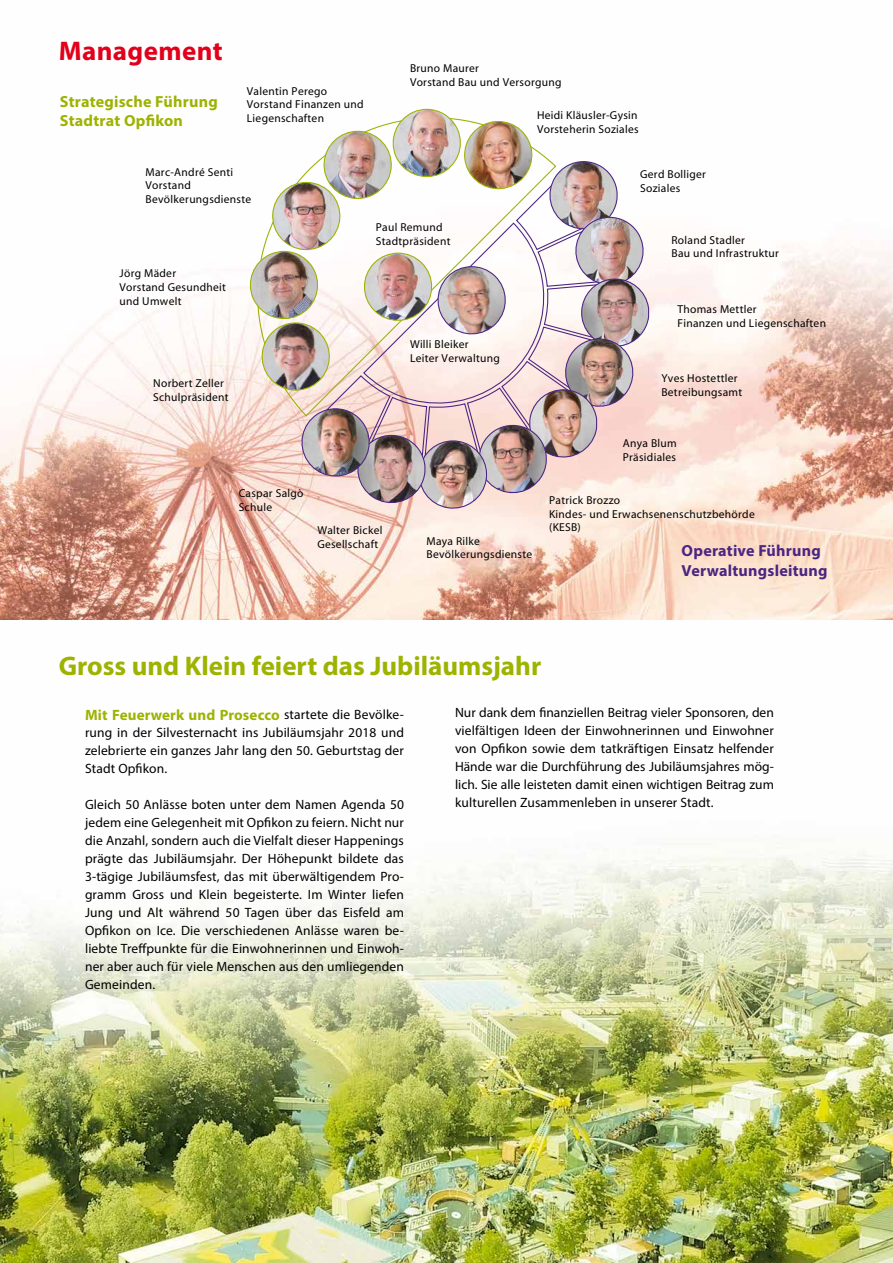
<style>
.page{position:relative;width:893px;height:1263px;background:#fff}
.page>*{position:absolute;margin:0;border:0;box-sizing:border-box;transform-origin:0 0}
.t1{font:700 27px "Myriad Pro";color:#9db300}
.t2{font:700 27px "Myriad Pro";letter-spacing:.015em;color:#e2001a}
.t3{font:700 16.05px/19.4px "Myriad Pro";letter-spacing:.015em;color:#4b2582}
.t4{font:700 16.05px/19.4px "Myriad Pro";letter-spacing:.015em;color:#9db300}
.t5{font:700 15px "Myriad Pro";letter-spacing:.01em;color:#9db300}
.t6{font:13.5px/18px "Myriad Pro";letter-spacing:.01em;color:#000;text-align:justify}
.t7{font:11.55px/13.8px "Myriad";letter-spacing:.025em;color:#000}
.s1{font-weight:400;font-size:13.5px;color:#000}
</style>
<div class="page">
<img style="left:0;top:245px;width:893px;height:1018px">
<svg style="left:240px;top:245px;width:6px;height:172px"></svg>
<img style="left:246px;top:108px;width:404px;height:404px">
<h1 class="t2" style="left:59px;top:33px;width:165px">Management</h1>
<p class="t4" style="left:60px;top:91px;width:159px">Strategische Führung<br>Stadtrat Opfikon</p>
<p class="t7" style="left:247px;top:84px;width:118px">Valentin Perego<br>Vorstand Finanzen und<br>Liegenschaften</p>
<p class="t7" style="left:410px;top:62px;width:153px">Bruno Maurer<br>Vorstand Bau und Versorgung</p>
<p class="t7" style="left:537px;top:109px;width:103px">Heidi Kläusler-Gysin<br>Vorsteherin Soziales</p>
<p class="t7" style="left:146px;top:165px;width:107px">Marc-André Senti<br>Vorstand<br>Bevölkerungsdienste</p>
<p class="t7" style="left:120px;top:267px;width:108px">Jörg Mäder<br>Vorstand Gesundheit und Umwelt</p>
<p class="t7" style="left:153px;top:377px;width:77px">Norbert Zeller<br>Schulpräsident</p>
<p class="t7" style="left:376px;top:220px;width:76px">Paul Remund<br>Stadtpräsident</p>
<p class="t7" style="left:410px;top:338px;width:91px">Willi Bleiker<br>Leiter Verwaltung</p>
<p class="t7" style="left:640px;top:168px;width:67px">Gerd Bolliger<br>Soziales</p>
<p class="t7" style="left:671px;top:233px;width:109px">Roland Stadler<br>Bau und Infrastruktur</p>
<p class="t7" style="left:677px;top:303px;width:150px">Thomas Mettler<br>Finanzen und Liegenschaften</p>
<p class="t7" style="left:661px;top:372px;width:82px">Yves Hostettler<br>Betreibungsamt</p>
<p class="t7" style="left:623px;top:437px;width:55px">Anya Blum<br>Präsidiales</p>
<p class="t7" style="left:239px;top:487px;width:66px">Caspar Salgò<br>Schule</p>
<p class="t7" style="left:317px;top:524px;width:67px">Walter Bickel<br>Gesellschaft</p>
<p class="t7" style="left:427px;top:534px;width:107px">Maya Rilke<br>Bevölkerungsdienste</p>
<p class="t7" style="left:549px;top:493px;width:207px">Patrick Brozzo<br>Kindes- und Erwachsenenschutzbehörde (KESB)</p>
<p class="t3" style="left:682px;top:541px;width:147px">Operative Führung<br>Verwaltungsleitung</p>
<h1 class="t1" style="left:59px;top:648px;width:484px">Gross und Klein feiert das Jubiläumsjahr</h1>
<p class="t5" style="left:85px;top:705px;width:320px">Mit Feuerwerk und Prosecco <span class="s1">startete die Bevölke-</span></p>
<p class="t6" style="left:85px;top:723px;width:320px">rung in der Silvesternacht ins Jubiläumsjahr 2018 und zelebrierte ein ganzes Jahr lang den 50. Geburtstag der Stadt Opfikon.</p>
<p class="t6" style="left:85px;top:795px;width:320px">Gleich 50 Anlässe boten unter dem Namen Agenda 50 jedem eine Gelegenheit mit Opfikon zu feiern. Nicht nur die Anzahl, sondern auch die Vielfalt dieser Happenings prägte das Jubiläumsjahr. Der Höhepunkt bildete das 3-tägige Jubiläumsfest, das mit überwältigendem Pro&shy;gramm Gross und Klein begeisterte. Im Winter liefen Jung und Alt während 50 Tagen über das Eisfeld am Opfikon on Ice. Die verschiedenen Anlässe waren be&shy;liebte Treffpunkte für die Einwohnerinnen und Einwoh&shy;ner aber auch für viele Menschen aus den umliegenden Gemeinden.</p>
<p class="t6" style="left:455px;top:704px;width:320px">Nur dank dem finanziellen Beitrag vieler Sponsoren, den vielfältigen Ideen der Einwohnerinnen und Einwohner von Opfikon sowie dem tatkräftigen Einsatz helfender Hände war die Durchführung des Jubiläumsjahres mög&shy;lich. Sie alle leisteten damit einen wichtigen Beitrag zum kulturellen Zusammenleben in unserer Stadt.</p>
</div>
